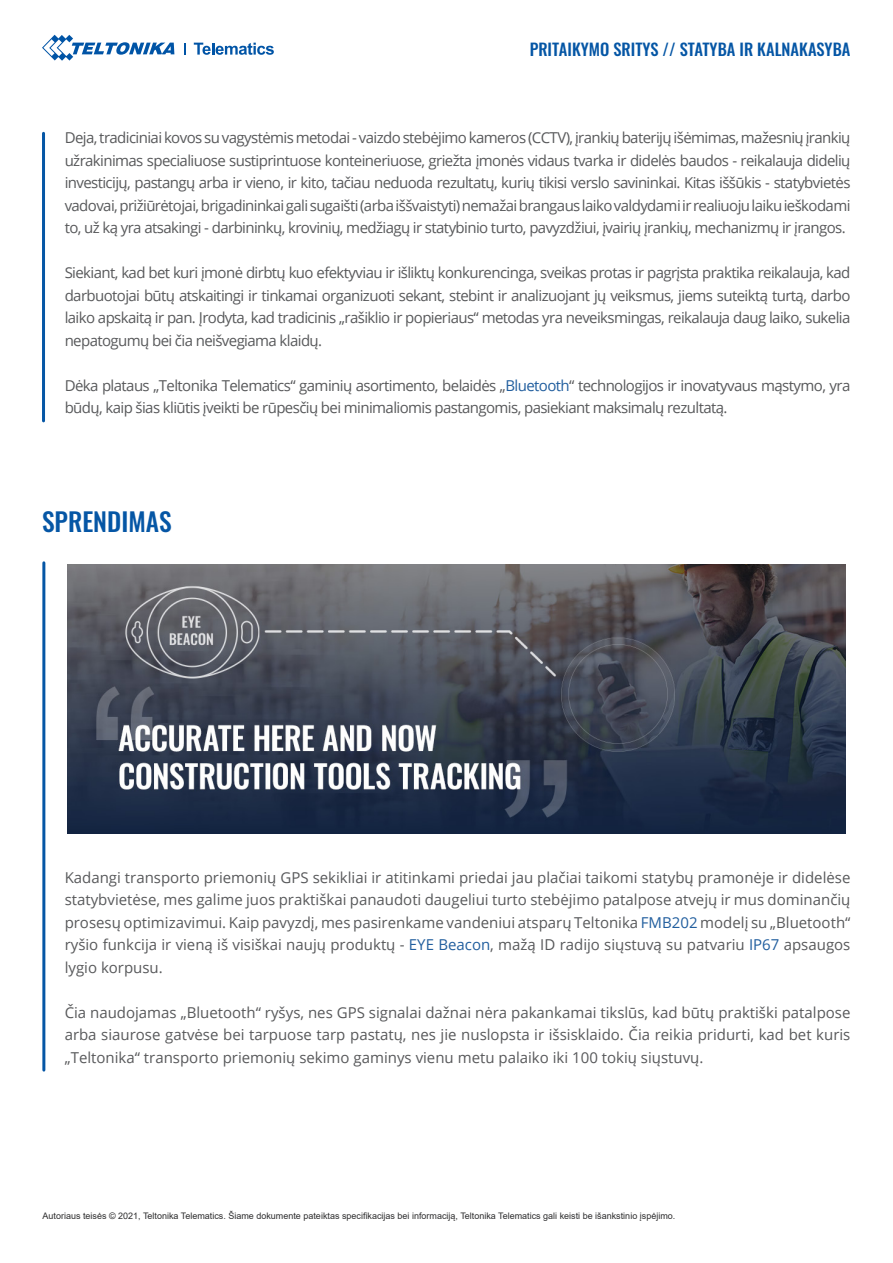
<style>
.page{position:relative;width:893px;height:1263px;background:#fff}
.page>*{position:absolute;margin:0;border:0;box-sizing:border-box;transform-origin:0 0}
.t1{font:500 25.5px "Oswald";color:#0556a5}
.t2{font:500 16.5px "Oswald";color:#0556a5}
.t3{font:15px/22.5px "Open Sans";letter-spacing:-.04em;color:#58595b;text-align:justify}
.t4{font:9px "Arial";color:#2e2e2f}
.s1{color:#215e9e}
</style>
<div class="page">
<hr style="left:42px;top:563px;width:3px;height:507px;background:#0556a5">
<hr style="left:42px;top:133px;width:3px;height:288px;background:#0556a5">
<svg style="left:184px;top:43px;width:1px;height:12px"></svg>
<svg style="left:42px;top:35px;width:132px;height:26px"></svg>
<svg style="left:194px;top:43px;width:80px;height:12px"></svg>
<img style="left:67px;top:564px;width:779px;height:270px">
<p class="t2" style="left:530px;top:41px;width:322px">PRITAIKYMO SRITYS // STATYBA IR KALNAKASYBA</p>
<p class="t3" style="left:65px;top:126px;width:787px">Deja, tradiciniai kovos su vagystėmis metodai - vaizdo stebėjimo kameros (CCTV), įrankių baterijų išėmimas, mažesnių įrankių užrakinimas specialiuose sustiprintuose konteineriuose, griežta įmonės vidaus tvarka ir didelės baudos - reikalauja didelių investicijų, pastangų arba ir vieno, ir kito, tačiau neduoda rezultatų, kurių tikisi verslo savininkai. Kitas iššūkis - statybvietės vadovai, prižiūrėtojai, brigadininkai gali sugaišti (arba iššvaistyti) nemažai brangaus laiko valdydami ir realiuoju laiku ieškodami to, už ką yra atsakingi - darbininkų, krovinių, medžiagų ir statybinio turto, pavyzdžiui, įvairių įrankių, mechanizmų ir įrangos.</p>
<p class="t3" style="left:65px;top:261px;width:787px">Siekiant, kad bet kuri įmonė dirbtų kuo efektyviau ir išliktų konkurencinga, sveikas protas ir pagrįsta praktika reikalauja, kad darbuotojai būtų atskaitingi ir tinkamai organizuoti sekant, stebint ir analizuojant jų veiksmus, jiems suteiktą turtą, darbo laiko apskaitą ir pan. Įrodyta, kad tradicinis „rašiklio ir popieriaus“ metodas yra neveiksmingas, reikalauja daug laiko, sukelia nepatogumų bei čia neišvegiama klaidų.</p>
<p class="t3" style="left:65px;top:374px;width:787px">Dėka plataus „Teltonika Telematics“ gaminių asortimento, belaidės „<span class="s1">Bluetooth</span>“ technologijos ir inovatyvaus mąstymo, yra būdų, kaip šias kliūtis įveikti be rūpesčių bei minimaliomis pastangomis, pasiekiant maksimalų rezultatą.</p>
<h1 class="t1" style="left:42px;top:508px;width:131px">SPRENDIMAS</h1>
<p class="t3" style="left:65px;top:866px;width:787px">Kadangi transporto priemonių GPS sekikliai ir atitinkami priedai jau plačiai taikomi statybų pramonėje ir didelėse statybvietėse, mes galime juos praktiškai panaudoti daugeliui turto stebėjimo patalpose atvejų ir mus dominančių prosesų optimizavimui. Kaip pavyzdį, mes pasirenkame vandeniui atsparų Teltonika <span class="s1">FMB202</span> modelį su „Bluetooth“ ryšio funkcija ir vieną iš visiškai naujų produktų - <span class="s1">EYE Beacon</span>, mažą ID radijo siųstuvą su patvariu <span class="s1">IP67</span> apsaugos lygio korpusu.</p>
<p class="t3" style="left:65px;top:1001px;width:787px">Čia naudojamas „Bluetooth“ ryšys, nes GPS signalai dažnai nėra pakankamai tikslūs, kad būtų praktiški patalpose arba siaurose gatvėse bei tarpuose tarp pastatų, nes jie nuslopsta ir išsisklaido. Čia reikia pridurti, kad bet kuris „Teltonika“ transporto priemonių sekimo gaminys vienu metu palaiko iki 100 tokių siųstuvų.</p>
<p class="t4" style="left:43px;top:1210px;width:634px">Autoriaus teisės © 2021, Teltonika Telematics. Šiame dokumente pateiktas specifikacijas bei informaciją, Teltonika Telematics gali keisti be išankstinio įspėjimo.</p>
</div>
